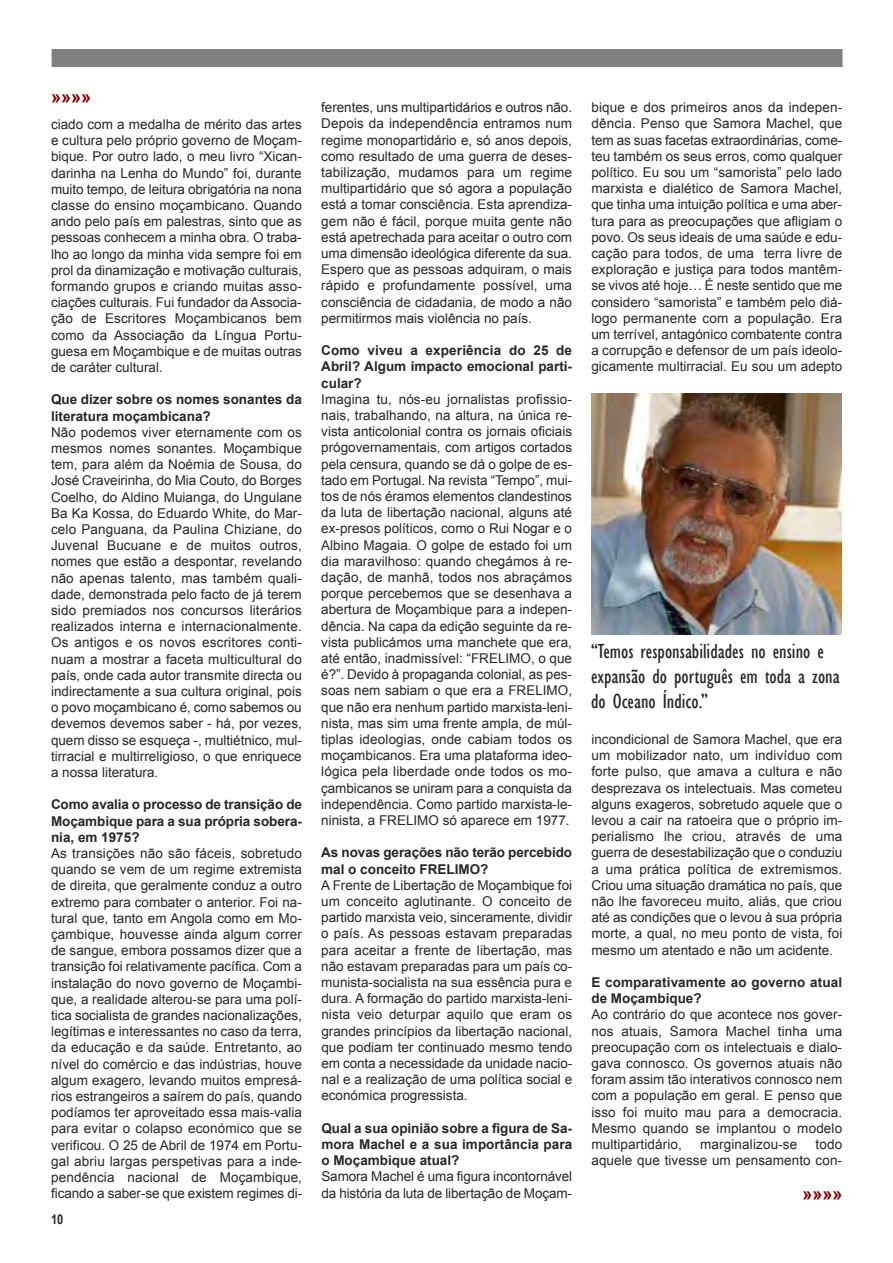
<style>
.page{position:relative;width:893px;height:1263px;background:#fff}
.page>*{position:absolute;margin:0;border:0;box-sizing:border-box;transform-origin:0 0}
.t1{font:condensed 21px/25.2px "Gill Sans";color:#272627}
.t2{font:700 18px "Arial";color:#800000}
.t3{font:13.5px/16.2px "Arial";color:#272627;text-align:justify}
.t4{font:700 13.5px/16.2px "Arial";color:#272627}
.t5{font:700 13.5px "Arial Narrow";color:#272627}
</style>
<div class="page">
<div style="left:52px;top:49px;width:790px;height:18px;background:#808080"></div>
<img style="left:591px;top:394px;width:251px;height:240px">
<h2 class="t2" style="left:51px;top:87px;width:42px">»»»»</h2>
<p class="t3" style="left:51px;top:116px;width:252px">ciado com a medalha de mérito das artes e cultura pelo próprio governo de Moçam&shy;bique. Por outro lado, o meu livro “Xican&shy;darinha na Lenha do Mundo” foi, durante muito tempo, de leitura obrigatória na nona classe do ensino moçambicano. Quando ando pelo país em palestras, sinto que as pessoas conhecem a minha obra. O traba&shy;lho ao longo da minha vida sempre foi em prol da dinamização e motivação culturais, formando grupos e criando muitas asso&shy;ciações culturais. Fui fundador da Associa&shy;ção de Escritores Moçambicanos bem como da Associação da Língua Portu&shy;guesa em Moçambique e de muitas outras de caráter cultural.</p>
<p class="t4" style="left:51px;top:391px;width:252px">Que dizer sobre os nomes sonantes da literatura moçambicana?</p>
<p class="t3" style="left:51px;top:424px;width:252px">Não podemos viver eternamente com os mesmos nomes sonantes. Moçambique tem, para além da Noémia de Sousa, do José Craveirinha, do Mia Couto, do Borges Coelho, do Aldino Muianga, do Ungulane Ba Ka Kossa, do Eduardo White, do Mar&shy;celo Panguana, da Paulina Chiziane, do Juvenal Bucuane e de muitos outros, nomes que estão a despontar, revelando não apenas talento, mas também quali&shy;dade, demonstrada pelo facto de já terem sido premiados nos concursos literários realizados interna e internacionalmente.<br>Os antigos e os novos escritores conti&shy;nuam a mostrar a faceta multicultural do país, onde cada autor transmite directa ou indirectamente a sua cultura original, pois o povo moçambicano é, como sabemos ou devemos devemos saber - há, por vezes, quem disso se esqueça -, multiétnico, mul&shy;tirracial e multirreligioso, o que enriquece a nossa literatura.</p>
<p class="t4" style="left:51px;top:796px;width:252px;text-align:justify">Como avalia o processo de transição de Moçambique para a sua própria sobera&shy;nia, em 1975?</p>
<p class="t3" style="left:51px;top:845px;width:253px">As transições não são fáceis, sobretudo quando se vem de um regime extremista de direita, que geralmente conduz a outro extremo para combater o anterior. Foi na&shy;tural que, tanto em Angola como em Mo&shy;çambique, houvesse ainda algum correr de sangue, embora possamos dizer que a transição foi relativamente pacífica. Com a instalação do novo governo de Moçambi&shy;que, a realidade alterou-se para uma polí&shy;tica socialista de grandes nacionalizações, legítimas e interessantes no caso da terra, da educação e da saúde. Entretanto, ao nível do comércio e das indústrias, houve algum exagero, levando muitos empresá&shy;rios estrangeiros a saírem do país, quando podíamos ter aproveitado essa mais-valia para evitar o colapso económico que se verificou. O 25 de Abril de 1974 em Portu&shy;gal abriu largas perspetivas para a inde&shy;pendência nacional de Moçambique, ficando a saber-se que existem regimes di-</p>
<p class="t5" style="left:51px;top:1211px;width:14px">10</p>
<p class="t3" style="left:321px;top:99px;width:252px">ferentes, uns multipartidários e outros não.<br>Depois da independência entramos num regime monopartidário e, só anos depois, como resultado de uma guerra de deses&shy;tabilização, mudamos para um regime multipartidário que só agora a população está a tomar consciência. Esta aprendiza&shy;gem não é fácil, porque muita gente não está apetrechada para aceitar o outro com uma dimensão ideológica diferente da sua.<br>Espero que as pessoas adquiram, o mais rápido e profundamente possível, uma consciência de cidadania, de modo a não permitirmos mais violência no país.</p>
<p class="t4" style="left:321px;top:342px;width:252px;text-align:justify">Como viveu a experiência do 25 de Abril? Algum impacto emocional parti&shy;cular?</p>
<p class="t3" style="left:321px;top:391px;width:252px">Imagina tu, nós-eu jornalistas profissio&shy;nais, trabalhando, na altura, na única re&shy;vista anticolonial contra os jornais oficiais prógovernamentais, com artigos cortados pela censura, quando se dá o golpe de es&shy;tado em Portugal. Na revista “Tempo”, mui&shy;tos de nós éramos elementos clandestinos da luta de libertação nacional, alguns até ex-presos políticos, como o Rui Nogar e o Albino Magaia. O golpe de estado foi um dia maravilhoso: quando chegámos à re&shy;dação, de manhã, todos nos abraçámos porque percebemos que se desenhava a abertura de Moçambique para a indepen&shy;dência. Na capa da edição seguinte da re&shy;vista publicámos uma manchete que era, até então, inadmissível: “FRELIMO, o que é?”. Devido à propaganda colonial, as pes&shy;soas nem sabiam o que era a FRELIMO, que não era nenhum partido marxista-leni&shy;nista, mas sim uma frente ampla, de múl&shy;tiplas ideologias, onde cabiam todos os moçambicanos. Era uma plataforma ideo&shy;lógica pela liberdade onde todos os mo&shy;çambicanos se uniram para a conquista da independência. Como partido marxista-le&shy;ninista, a FRELIMO só aparece em 1977.</p>
<p class="t4" style="left:321px;top:845px;width:252px">As novas gerações não terão percebido mal o conceito FRELIMO?</p>
<p class="t3" style="left:321px;top:877px;width:252px">A Frente de Libertação de Moçambique foi um conceito aglutinante. O conceito de partido marxista veio, sinceramente, dividir o país. As pessoas estavam preparadas para aceitar a frente de libertação, mas não estavam preparadas para um país co&shy;munista-socialista na sua essência pura e dura. A formação do partido marxista-leni&shy;nista veio deturpar aquilo que eram os grandes princípios da libertação nacional, que podiam ter continuado mesmo tendo em conta a necessidade da unidade nacio&shy;nal e a realização de uma política social e económica progressista.</p>
<p class="t4" style="left:321px;top:1120px;width:252px;text-align:justify">Qual a sua opinião sobre a figura de Sa&shy;mora Machel e a sua importância para o Moçambique atual?</p>
<p class="t3" style="left:321px;top:1169px;width:252px">Samora Machel é uma figura incontornável da história da luta de libertação de Moçam-</p>
<p class="t3" style="left:591px;top:99px;width:252px">bique e dos primeiros anos da indepen&shy;dência. Penso que Samora Machel, que tem as suas facetas extraordinárias, come&shy;teu também os seus erros, como qualquer político. Eu sou um “samorista” pelo lado marxista e dialético de Samora Machel, que tinha uma intuição política e uma aber&shy;tura para as preocupações que afligiam o povo. Os seus ideais de uma saúde e edu&shy;cação para todos, de uma terra livre de exploração e justiça para todos mantêm&shy;se vivos até hoje… É neste sentido que me considero “samorista” e também pelo diá&shy;logo permanente com a população. Era um terrível, antagónico combatente contra a corrupção e defensor de um país ideolo&shy;gicamente multirracial. Eu sou um adepto</p>
<h1 class="t1" style="left:591px;top:638px;width:250px">“Temos responsabilidades no ensino e expansão do português em toda a zona do Oceano Índico.”</h1>
<p class="t3" style="left:591px;top:731px;width:252px">incondicional de Samora Machel, que era um mobilizador nato, um indivíduo com forte pulso, que amava a cultura e não desprezava os intelectuais. Mas cometeu alguns exageros, sobretudo aquele que o levou a cair na ratoeira que o próprio im&shy;perialismo lhe criou, através de uma guerra de desestabilização que o conduziu a uma prática política de extremismos.<br>Criou uma situação dramática no país, que não lhe favoreceu muito, aliás, que criou até as condições que o levou à sua própria morte, a qual, no meu ponto de vista, foi mesmo um atentado e não um acidente.</p>
<p class="t4" style="left:591px;top:974px;width:252px">E comparativamente ao governo atual de Moçambique?</p>
<p class="t3" style="left:591px;top:1007px;width:252px">Ao contrário do que acontece nos gover&shy;nos atuais, Samora Machel tinha uma preocupação com os intelectuais e dialo&shy;gava connosco. Os governos atuais não foram assim tão interativos connosco nem com a população em geral. E penso que isso foi muito mau para a democracia.<br>Mesmo quando se implantou o modelo multipartidário,</p>
<p class="t3" style="left:591px;top:1136px;width:252px;text-align:right">todo<br>aquele que tivesse um pensamento con-</p>
<p class="t3" style="left:700px;top:1136px;width:99px">marginalizou-se</p>
<h2 class="t2" style="left:802px;top:1183px;width:42px">»»»»</h2>
</div>
